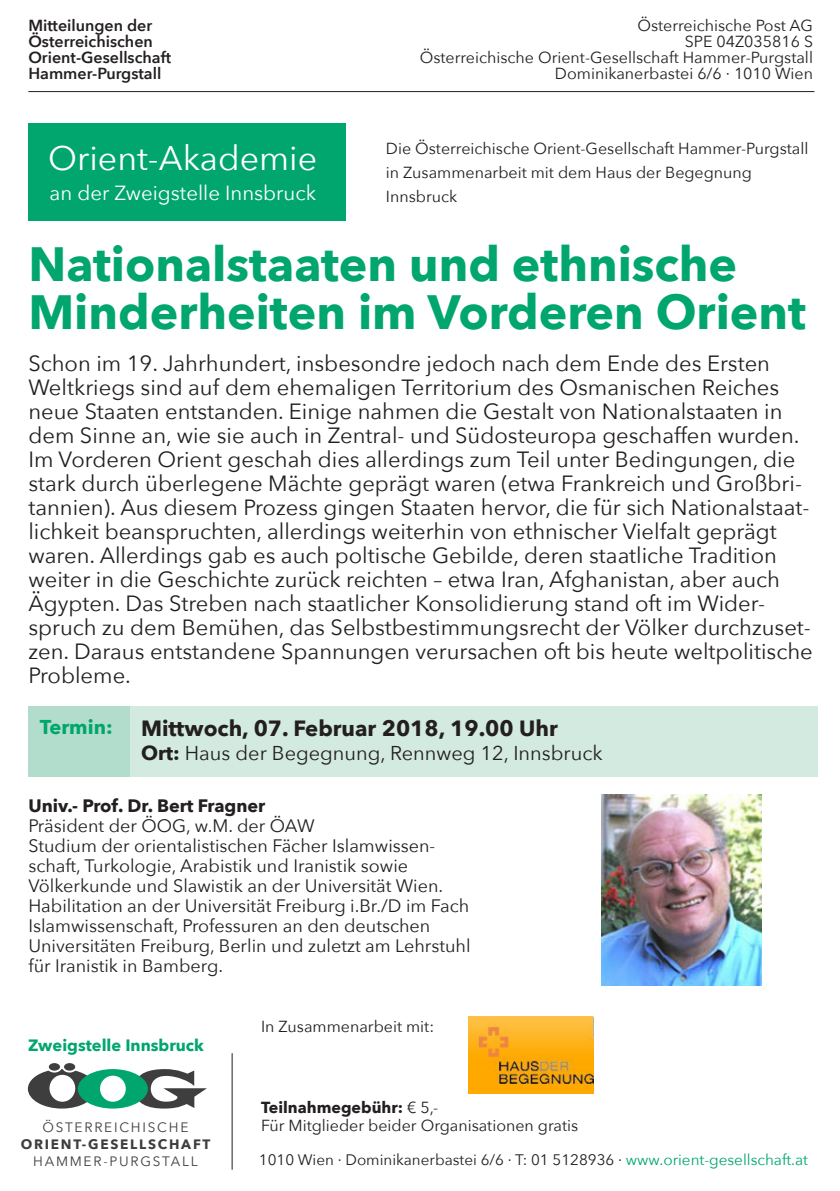
<style>
.page{position:relative;width:840px;height:1191px;background:#fff}
.page>*{position:absolute;margin:0;border:0;box-sizing:border-box;transform-origin:0 0}
.t1{font:700 48px "Avenir Next";color:#00a66e}
.t2{font:34px "Avenir Next";color:#fff}
.t3{font:22px/24px "Avenir Next";color:#231f20}
.t4{font:700 22px "Avenir Next";color:#231f20}
.t5{font:20.4px "Avenir Next";color:#fff}
.t6{font:20px "Avenir Next";color:#231f20}
.t7{font:700 20px "Avenir Next";color:#00a66e}
.t8{font:18px/20px "Avenir Next";color:#231f20}
.t9{font:700 18px "Avenir Next";color:#231f20}
.t10{font:700 16.4px "Avenir Next";color:#00a66e}
.t11{font:16px/24px "Avenir Next";color:#231f20}
.t12{font:600 16px "Avenir Next";color:#231f20}
.t13{font:700 16px "Avenir Next";color:#231f20}
.t14{font:15.2px "Avenir Next";color:#231f20}
.t15{font:13.6px "Avenir Next";letter-spacing:.13em;color:#3e3e3f}
.t16{font:700 13.6px "Avenir Next";letter-spacing:.13em;color:#3e3e3f}
.s1{font-weight:700}
.s2{font-weight:400}
.s3{color:#00a66e}
</style>
<div class="page">
<div style="left:28px;top:124px;width:317px;height:97px;background:#00a66e"></div>
<div style="left:49px;top:1063px;width:11px;height:7px;background:#3e3e3f;border-radius:50%"></div>
<div style="left:64px;top:1063px;width:11px;height:7px;background:#3e3e3f;border-radius:50%"></div>
<svg style="left:28px;top:1069px;width:179px;height:39px"></svg>
<hr style="left:231px;top:1053px;width:1px;height:116px;background:#231f20">
<div style="left:28px;top:706px;width:102px;height:71px;background:#b2ddcc"></div>
<div style="left:130px;top:706px;width:687px;height:71px;background:#d2eadf"></div>
<img style="left:601px;top:794px;width:159px;height:191px">
<hr style="left:28px;top:91px;width:786px;height:1px;background:#231f20">
<img style="left:468px;top:1016px;width:125px;height:77px">
<p class="t12" style="left:28px;top:16px;width:125px">Mitteilungen der</p>
<p class="t12" style="left:28px;top:32px;width:126px">Österreichischen</p>
<p class="t12" style="left:28px;top:48px;width:144px">Orient-Gesellschaft</p>
<p class="t12" style="left:28px;top:64px;width:134px">Hammer-Purgstall</p>
<p class="t2" style="left:48px;top:138px;width:270px">Orient-Akademie</p>
<p class="t5" style="left:50px;top:181px;width:268px">an der Zweigstelle I nnsbruck</p>
<p class="t11" style="left:637px;top:14px;width:164px">Österreichische Post AG</p>
<p class="t11" style="left:684px;top:30px;width:128px">SPE 04Z035816 S</p>
<p class="t11" style="left:419px;top:46px;width:394px">Österreichische Orient-Gesellschaft H ammer-Purgstall</p>
<p class="t11" style="left:554px;top:62px;width:259px">Dominikanerbastei 6/6 · 1010 Wien</p>
<p class="t11" style="left:386px;top:136px;width:424px">Die Österreichische Orient-Gesellschaft Hammer-Purgstall</p>
<p class="t11" style="left:386px;top:160px;width:367px">in Zusammenarbeit mit dem Haus der Begegnung<br>I nnsbruck</p>
<p class="t1" style="left:28px;top:234px;width:709px">Nationalstaaten und ethnische</p>
<p class="t1" style="left:28px;top:282px;width:778px">Minderheiten im Vorderen Orient</p>
<p class="t3" style="left:28px;top:351px;width:785px">Schon im 19. Jahrhundert, insbesondre jedoch nach dem Ende des Ersten Weltkriegs sind auf dem ehemaligen Territorium des Osmanischen Reiches neue Staaten entstanden. Einige nahmen die Gestalt von Nationalstaaten in dem Sinne an, wie sie auch in Zentral- und Südosteuropa geschaffen wurden.<br>I m Vorderen Orient geschah dies allerdings zum Teil unter Bedingungen, die stark durch überlegene Mächte geprägt waren (etwa Frankreich und Großbri&shy;tannien). Aus diesem Prozess gingen Staaten hervor, die für sich Nationalstaat&shy;lichkeit beanspruchten, allerdings weiterhin von ethnischer Vielfalt geprägt waren. Allerdings gab es auch poltische Gebilde, deren staatliche Tradition weiter in die Geschichte zurück reichten – etwa I ran, Afghanistan, aber auch Ägypten. Das Streben nach staatlicher Konsolidierung stand oft im Wider&shy;spruch zu dem Bemühen, das Selbstbestimmungsrecht der Völker durchzuset&shy;zen. Daraus entstandene Spannungen verursachen oft bis heute weltpolitische Probleme.</p>
<p class="t7" style="left:40px;top:715px;width:74px">Termin:</p>
<p class="t4" style="left:141px;top:715px;width:418px">Mittwoch, 07. Februar 2018, 19.00 Uhr</p>
<p class="t6" style="left:141px;top:741px;width:462px"><span class="s1">Ort:</span> Haus der Begegnung, Rennweg 12, I nnsbruck</p>
<p class="t9" style="left:28px;top:794px;width:238px">Univ.- Prof. Dr. Bert Fragner</p>
<p class="t8" style="left:28px;top:815px;width:288px">Präsident der ÖOG, w.M . der ÖAW</p>
<p class="t8" style="left:28px;top:835px;width:443px">Studium der orientalistischen Fächer Islamwissen&shy;schaft, Turkologie, Arabistik und I ranistik sowie Völkerkunde und Slawistik an der U niversität Wien.<br>Habilitation an der U niversität Freiburg i.Br./D im Fach Islamwissenschaft, Professuren an den deutschen<br>U niversitäten Freiburg, Berlin und zuletzt am Lehrstuhl für Iranistik in Bamberg.</p>
<p class="t10" style="left:28px;top:1035px;width:177px">Zweigstelle Innsbruck</p>
<p class="t15" style="left:42px;top:1119px;width:147px">Österreichische</p>
<p class="t16" style="left:21px;top:1136px;width:191px">Orient-Gesellschaft</p>
<p class="t15" style="left:33px;top:1153px;width:166px">Hammer-Purgstall</p>
<p class="t11" style="left:261px;top:1014px;width:174px">I n Zusammenarbeit mit:</p>
<p class="t13" style="left:261px;top:1098px;width:179px">Teilnahmegebühr: <span class="s2">€ 5,-</span></p>
<p class="t11" style="left:261px;top:1113px;width:318px">Für M itglieder beider Organisationen gratis</p>
<p class="t14" style="left:259px;top:1150px;width:550px">1010 Wien · Dominikanerbastei 6/6 · T: 01 5128936 · <span class="s3">www.orient-gesellschaft.at</span></p>
</div>
